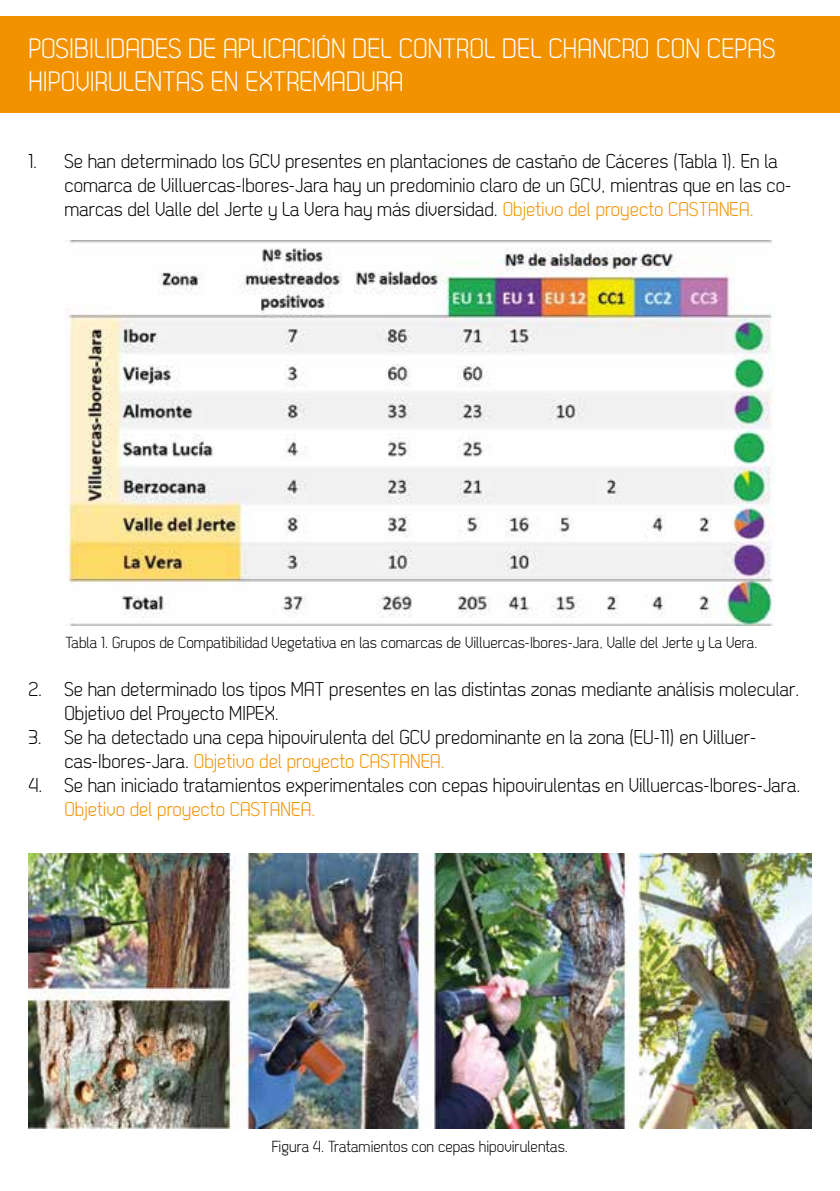
<style>
.page{position:relative;width:840px;height:1191px;background:#fff}
.page>*{position:absolute;margin:0;border:0;box-sizing:border-box;transform-origin:0 0}
.t1{font:28px/33.6px "Dekar";color:#fff}
.t2{font:20px/24px "Dekar";color:#000}
.t3{font:20px "Dekar";color:#f39200}
.t4{font:16px "Dekar";color:#000}
.s1{color:#f39200}
</style>
<div class="page">
<div style="left:0;top:16px;width:839px;height:96px;background:#f39200"></div>
<img style="left:66px;top:240px;width:708px;height:385px">
<img style="left:28px;top:853px;width:783px;height:275px">
<h1 class="t1" style="left:28px;top:32px;width:748px">POSIBILIDADES DE APLICACIÓN DEL CONTROL DEL CHANCRO CON CEPAS<br>HIPOVIRULENTAS EN EXTREMADURA</h1>
<p class="t2" style="left:64px;top:150px;width:728px;text-indent:-36px">1. Se han determinado los GCV presentes en plantaciones de castaño de Cáceres (Tabla 1). En la comarca de Villuercas-Ibores-Jara hay un predominio claro de un GCV, mientras que en las co&shy;marcas del Valle del Jerte y La Vera hay más diversidad. <span class="s1">Objetivo del proyecto CASTANEA.</span></p>
<p class="t4" style="left:66px;top:635px;width:693px">Tabla 1. Grupos de Compatibilidad Vegetativa en las comarcas de Villuercas-Ibores-Jara, Valle del Jerte y La Vera.</p>
<p class="t2" style="left:64px;top:678px;width:736px;text-indent:-36px">2. Se han determinado los tipos MAT presentes en las distintas zonas mediante análisis molecular.<br>Objetivo del Proyecto MIPEX.</p>
<p class="t2" style="left:64px;top:726px;width:693px;text-indent:-36px">3. Se ha detectado una cepa hipovirulenta del GCV predominante en la zona (EU-11) en Villuer&shy;cas-Ibores-Jara. <span class="s1">Objetivo del proyecto CASTANEA.</span></p>
<p class="t2" style="left:28px;top:774px;width:773px">4. Se han iniciado tratamientos experimentales con cepas hipovirulentas en Villuercas-Ibores-Jara.</p>
<p class="t3" style="left:64px;top:799px;width:252px">Objetivo del proyecto CASTANEA.</p>
<p class="t4" style="left:272px;top:1139px;width:297px">Figura 4. Tratamientos con cepas hipovirulentas.</p>
</div>
